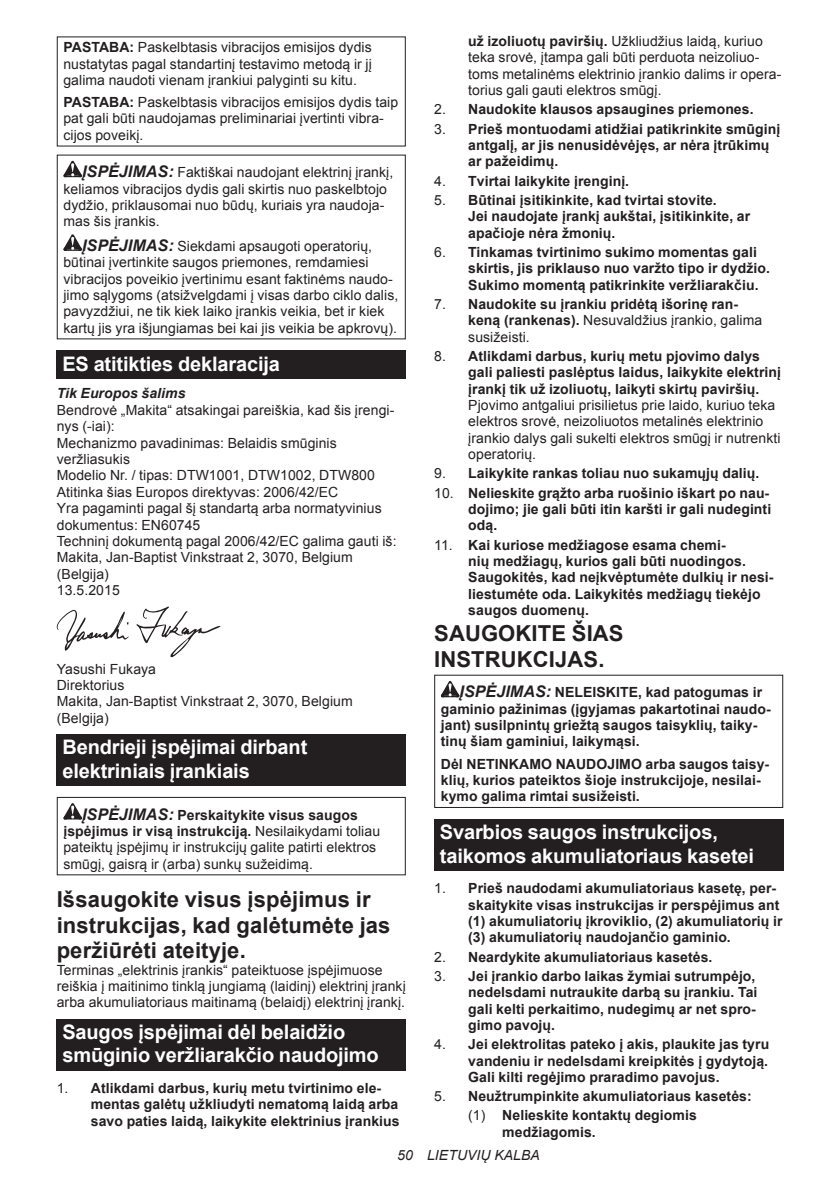
<style>
.page{position:relative;width:840px;height:1191px;background:#fff}
.page>*{position:absolute;margin:0;border:0;box-sizing:border-box;transform-origin:0 0}
.t1{font:700 22px/25.8px "Arial";letter-spacing:.005em;color:#231f20}
.t2{font:700 20px/23.4px "Arial";letter-spacing:-.01em;color:#fff}
.t3{font:700 14px/16.4px "Arial";letter-spacing:.005em;color:#231f20}
.t4{font:14px/16.4px "Arial";letter-spacing:.005em;color:#231f20}
.t5{font:italic 700 14px "Arial";letter-spacing:.005em;color:#231f20}
.t6{font:italic 14px "Arial";letter-spacing:.005em;color:#231f20}
.s1{font-weight:700}
.s2{font-weight:700;font-style:italic;font-size:16px}
.s3{font-weight:400}
.s4{font-style:italic;font-size:16px}
</style>
<div class="page">
<svg style="left:63px;top:161px;width:19px;height:16px"></svg>
<svg style="left:63px;top:234px;width:19px;height:17px"></svg>
<div style="left:57px;top:351px;width:348px;height:28px;background:#231f20"></div>
<svg style="left:136px;top:606px;width:84px;height:51px"></svg>
<svg style="left:57px;top:610px;width:72px;height:41px"></svg>
<div style="left:57px;top:734px;width:348px;height:52px;background:#231f20"></div>
<svg style="left:63px;top:803px;width:19px;height:16px"></svg>
<div style="left:57px;top:797px;width:348px;height:78px;border:1px solid #231f20"></div>
<div style="left:57px;top:1018px;width:348px;height:52px;background:#231f20"></div>
<svg style="left:440px;top:681px;width:19px;height:16px"></svg>
<div style="left:434px;top:674px;width:348px;height:134px;border:1px solid #231f20"></div>
<div style="left:434px;top:819px;width:348px;height:52px;background:#231f20"></div>
<p class="t4" style="left:63px;top:39px;width:310px;text-align:justify"><span class="s1">PASTABA:</span> Paskelbtasis vibracijos emisijos dydis nustatytas pagal standartinį testavimo metodą ir jį galima naudoti vienam įrankiui palyginti su kitu.</p>
<p class="t4" style="left:63px;top:94px;width:336px"><span class="s1">PASTABA:</span> Paskelbtasis vibracijos emisijos dydis taip pat gali būti naudojamas preliminariai įvertinti vibra&shy;cijos poveikį.</p>
<p class="t4" style="left:63px;top:164px;width:331px;text-indent:19px"><span class="s2">ĮSPĖJIMAS:</span> Faktiškai naudojant elektrinį įrankį, keliamos vibracijos dydis gali skirtis nuo paskelbtojo dydžio, priklausomai nuo būdų, kuriais yra naudoja&shy;mas šis įrankis.</p>
<p class="t4" style="left:63px;top:238px;width:336px;text-indent:19px"><span class="s2">ĮSPĖJIMAS:</span> Siekdami apsaugoti operatorių, būtinai įvertinkite saugos priemones, remdamiesi vibracijos poveikio įvertinimu esant faktinėms naudo&shy;jimo sąlygoms (atsižvelgdami į visas darbo ciklo dalis, pavyzdžiui, ne tik kiek laiko įrankis veikia, bet ir kiek kartų jis yra išjungiamas bei kai jis veikia be apkrovų).</p>
<h2 class="t2" style="left:62px;top:352px;width:219px">ES atitikties deklaracija</h2>
<p class="t5" style="left:57px;top:384px;width:130px">Tik Europos šalims</p>
<p class="t4" style="left:57px;top:402px;width:341px">Bendrovė „Makita“ atsakingai pareiškia, kad šis įrengi&shy;nys (-iai):<br>Mechanizmo pavadinimas: Belaidis smūginis veržliasukis<br>Modelio Nr. / tipas: DTW1001, DTW1002, DTW800<br>Atitinka šias Europos direktyvas: 2006/42/EC<br>Yra pagaminti pagal šį standartą arba normatyvinius dokumentus: EN60745<br>Techninį dokumentą pagal 2006/42/EC galima gauti iš:<br>Makita, Jan-Baptist Vinkstraat 2, 3070, Belgium (Belgija)<br>13.5.2015</p>
<p class="t4" style="left:57px;top:660px;width:297px">Yasushi Fukaya<br>Direktorius<br>Makita, Jan-Baptist Vinkstraat 2, 3070, Belgium (Belgija)</p>
<h2 class="t2" style="left:62px;top:736px;width:246px">Bendrieji įspėjimai dirbant elektriniais įrankiais</h2>
<p class="t4" style="left:63px;top:806px;width:318px;text-indent:19px"><span class="s2">ĮSPĖJIMAS:</span> <span class="s1">Perskaitykite visus saugos įspėjimus ir visą instrukciją.</span> Nesilaikydami toliau pateiktų įspėjimų ir instrukcijų galite patirti elektros smūgį, gaisrą ir (arba) sunkų sužeidimą.</p>
<h1 class="t1" style="left:57px;top:886px;width:335px">Išsaugokite visus įspėjimus ir instrukcijas, kad galėtumėte jas peržiūrėti ateityje.</h1>
<p class="t4" style="left:57px;top:961px;width:350px">Terminas „elektrinis įrankis“ pateiktuose įspėjimuose reiškia į maitinimo tinklą jungiamą (laidinį) elektrinį įrankį arba akumuliatoriaus maitinamą (belaidį) elektrinį įrankį.</p>
<h2 class="t2" style="left:62px;top:1020px;width:318px">Saugos įspėjimai dėl belaidžio smūginio veržliarakčio naudojimo</h2>
<p class="t3" style="left:91px;top:1080px;width:310px;text-indent:-34px"><span class="s3">1.</span> Atlikdami darbus, kurių metu tvirtinimo ele&shy;mentas galėtų užkliudyti nematomą laidą arba savo paties laidą, laikykite elektrinius įrankius</p>
<p class="t4" style="left:468px;top:33px;width:314px"><span class="s1">už izoliuotų paviršių.</span> Užkliudžius laidą, kuriuo teka srovė, įtampa gali būti perduota neizoliuo&shy;toms metalinėms elektrinio įrankio dalims ir opera&shy;torius gali gauti elektros smūgį.</p>
<p class="t3" style="left:434px;top:102px;width:321px"><span class="s3">2.</span> Naudokite klausos apsaugines priemones.</p>
<p class="t3" style="left:468px;top:121px;width:313px;text-indent:-34px"><span class="s3">3.</span> Prieš montuodami atidžiai patikrinkite smūginį antgalį, ar jis nenusidėvėjęs, ar nėra įtrūkimų ar pažeidimų.</p>
<p class="t3" style="left:434px;top:173px;width:196px"><span class="s3">4.</span> Tvirtai laikykite įrenginį.</p>
<p class="t3" style="left:468px;top:192px;width:283px;text-indent:-34px"><span class="s3">5.</span> Būtinai įsitikinkite, kad tvirtai stovite.<br>Jei naudojate įrankį aukštai, įsitikinkite, ar apačioje nėra žmonių.</p>
<p class="t3" style="left:468px;top:244px;width:303px;text-indent:-34px"><span class="s3">6.</span> Tinkamas tvirtinimo sukimo momentas gali skirtis, jis priklauso nuo varžto tipo ir dydžio.<br>Sukimo momentą patikrinkite veržliarakčiu.</p>
<p class="t3" style="left:468px;top:296px;width:295px;text-indent:-34px"><span class="s3">7.</span> Naudokite su įrankiu pridėtą išorinę ran&shy;keną (rankenas). <span class="s3">Nesuvaldžius įrankio, galima susižeisti.</span></p>
<p class="t3" style="left:468px;top:348px;width:314px;text-indent:-34px"><span class="s3">8.</span> Atlikdami darbus, kurių metu pjovimo dalys gali paliesti paslėptus laidus, laikykite elektrinį įrankį tik už izoliuotų, laikyti skirtų paviršių.</p>
<p class="t4" style="left:468px;top:397px;width:313px">Pjovimo antgaliui prisilietus prie laido, kuriuo teka elektros srovė, neizoliuotos metalinės elektrinio įrankio dalys gali sukelti elektros smūgį ir nutrenkti operatorių.</p>
<p class="t3" style="left:434px;top:465px;width:326px"><span class="s3">9.</span> Laikykite rankas toliau nuo sukamųjų dalių.</p>
<p class="t3" style="left:468px;top:485px;width:304px;text-indent:-34px"><span class="s3">10.</span> Nelieskite grąžto arba ruošinio iškart po nau&shy;dojimo; jie gali būti itin karšti ir gali nudeginti odą.</p>
<p class="t3" style="left:468px;top:537px;width:306px;text-indent:-34px"><span class="s3">11.</span> Kai kuriose medžiagose esama chemi-<br>nių medžiagų, kurios gali būti nuodingos.<br>Saugokitės, kad neįkvėptumėte dulkių ir nesi&shy;liestumėte oda. Laikykitės medžiagų tiekėjo saugos duomenų.</p>
<h1 class="t1" style="left:434px;top:621px;width:191px">SAUGOKITE ŠIAS<br>INSTRUKCIJAS.</h1>
<p class="t3" style="left:440px;top:684px;width:331px;text-indent:19px"><span class="s4">ĮSPĖJIMAS:</span> NELEISKITE, kad patogumas ir gaminio pažinimas (įgyjamas pakartotinai naudo&shy;jant) susilpnintų griežtą saugos taisyklių, taiky&shy;tinų šiam gaminiui, laikymąsi.</p>
<p class="t3" style="left:440px;top:756px;width:330px">Dėl NETINKAMO NAUDOJIMO arba saugos taisy&shy;klių, kurios pateiktos šioje instrukcijoje, nesilai&shy;kymo galima rimtai susižeisti.</p>
<h2 class="t2" style="left:439px;top:821px;width:315px">Svarbios saugos instrukcijos, taikomos akumuliatoriaus kasetei</h2>
<p class="t3" style="left:468px;top:880px;width:315px;text-indent:-34px"><span class="s3">1.</span> Prieš naudodami akumuliatoriaus kasetę, per&shy;skaitykite visas instrukcijas ir perspėjimus ant (1) akumuliatorių įkroviklio, (2) akumuliatorių ir (3) akumuliatorių naudojančio gaminio.</p>
<p class="t3" style="left:434px;top:949px;width:279px"><span class="s3">2.</span> Neardykite akumuliatoriaus kasetės.</p>
<p class="t3" style="left:468px;top:968px;width:290px;text-indent:-34px"><span class="s3">3.</span> Jei įrankio darbo laikas žymiai sutrumpėjo, nedelsdami nutraukite darbą su įrankiu. Tai gali kelti perkaitimo, nudegimų ar net spro&shy;gimo pavojų.</p>
<p class="t3" style="left:468px;top:1036px;width:302px;text-align:justify;text-indent:-34px"><span class="s3">4.</span> Jei elektrolitas pateko į akis, plaukite jas tyru vandeniu ir nedelsdami kreipkitės į gydytoją.<br>Gali kilti regėjimo praradimo pavojus.</p>
<p class="t3" style="left:468px;top:1087px;width:285px;line-height:19.2px;text-indent:-34px"><span class="s3">5.</span> Neužtrumpinkite akumuliatoriaus kasetės: <span class="s3">(1)</span> Nelieskite kontaktų degiomis</p>
<p class="t3" style="left:502px;top:1124px;width:95px">medžiagomis.</p>
<p class="t6" style="left:397px;top:1146px;width:144px">50 LIETUVIŲ KALBA</p>
</div>
